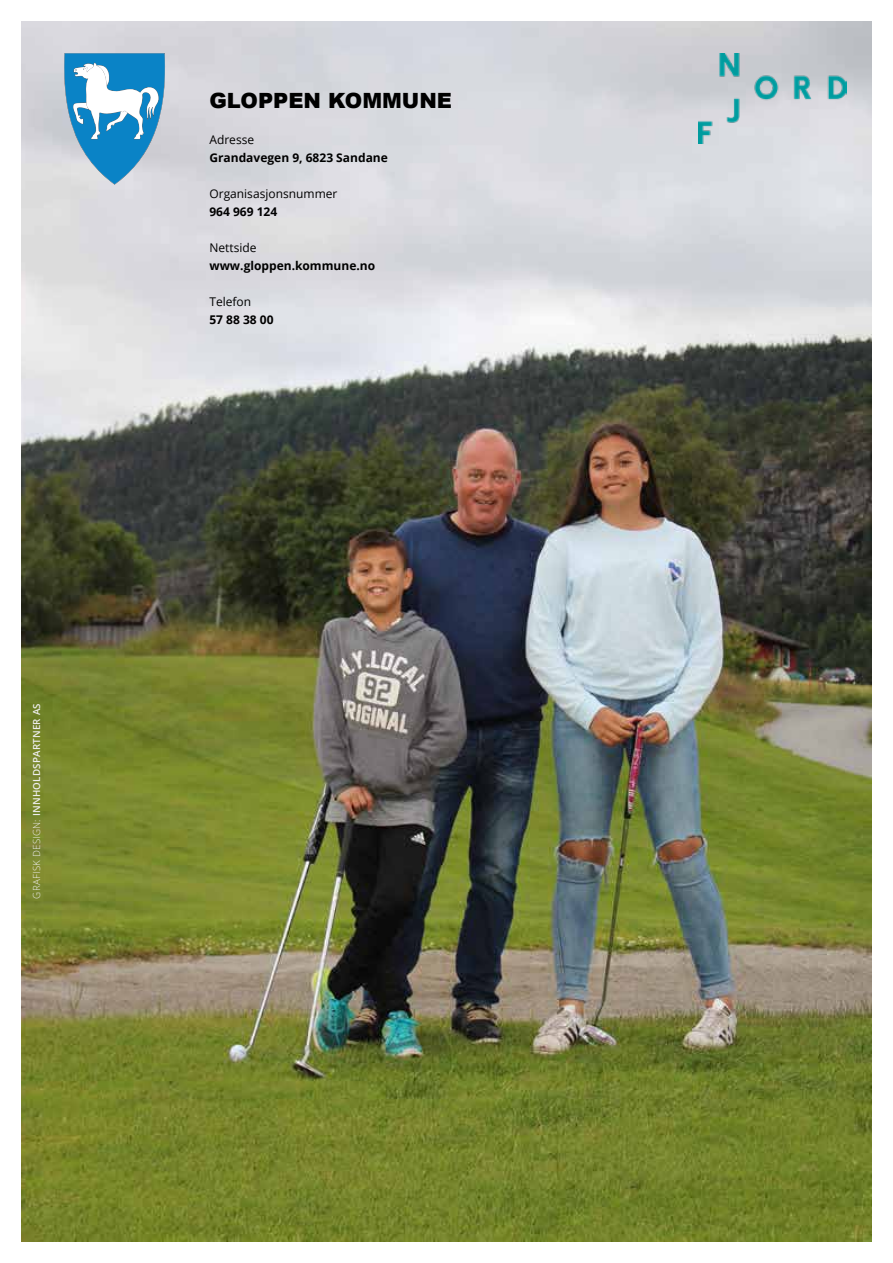
<style>
.page{position:relative;width:893px;height:1263px;background:#fff}
.page>*{position:absolute;margin:0;border:0;box-sizing:border-box;transform-origin:0 0}
.t1{font:900 21px "Arial";color:#000}
.t2{font:700 12px "Open Sans";color:#000}
.t3{font:12px "Open Sans";color:#000}
.t4{font:600 9.75px "Open Sans";letter-spacing:.025em;color:#ededed}
.s1{font-weight:300}
</style>
<div class="page">
<img style="left:21px;top:21px;width:851px;height:1221px">
<svg style="left:64px;top:53px;width:101px;height:132px"></svg>
<img style="left:698px;top:53px;width:148px;height:90px">
<p class="t4" style="left:30px;top:899px;width:197px;rotate:-90deg"><span class="s1">GRAFISK DESIGN:</span> INNHOLDSPARTNER AS</p>
<h1 class="t1" style="left:209px;top:85px;width:244px">GLOPPEN KOMMUNE</h1>
<p class="t3" style="left:209px;top:131px;width:46px">Adresse</p>
<p class="t2" style="left:209px;top:149px;width:180px">Grandavegen 9, 6823 Sandane</p>
<p class="t3" style="left:209px;top:185px;width:130px">Organisasjonsnummer</p>
<p class="t2" style="left:209px;top:203px;width:69px">964 969 124</p>
<p class="t3" style="left:209px;top:239px;width:49px">Nettside</p>
<p class="t2" style="left:209px;top:257px;width:167px">www.gloppen.kommune.no</p>
<p class="t3" style="left:209px;top:293px;width:43px">Telefon</p>
<p class="t2" style="left:209px;top:311px;width:66px">57 88 38 00</p>
</div>
